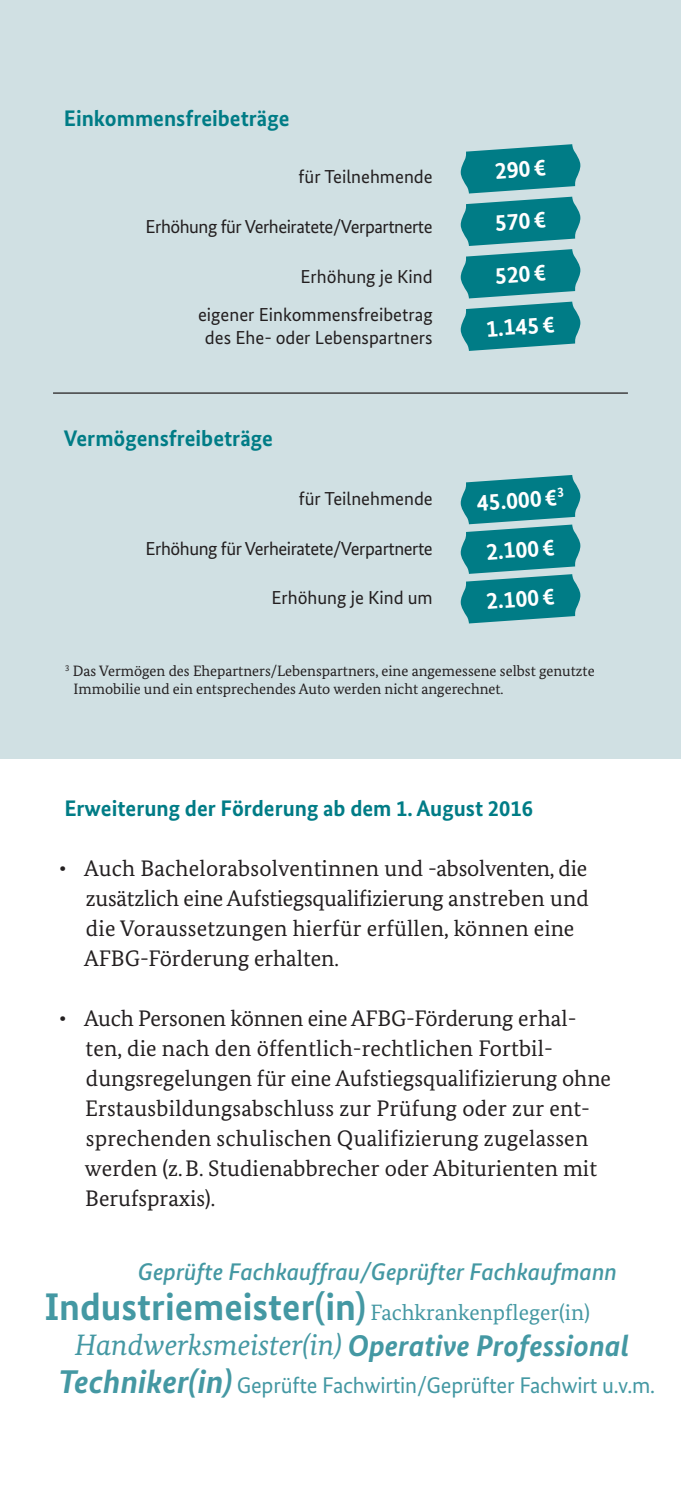
<style>
.page{position:relative;width:681px;height:1489px;background:#fff}
.page>*{position:absolute;margin:0;border:0;box-sizing:border-box;transform-origin:0 0}
.t1{font:italic 700 30px "Bundes Sans";color:#4498a3}
.t2{font:italic 500 24px "Bundes Sans";color:#4498a3}
.t3{font:700 23.75px "Bundes Sans";color:#fff}
.t4{font:22.75px "Bundes Sans";letter-spacing:-.01em;color:#4498a3}
.t5{font:22.5px/30px "Bundes Serif";letter-spacing:.005em;color:#231f20}
.t6{font:700 22.5px "Bundes Sans";color:#007c86}
.t7{font:22.25px "Bundes Serif";color:#4498a3}
.t8{font:18.75px/22.5px "Bundes Sans";color:#231f20;text-align:center}
.t9{font:18.75px "Bundes Sans";letter-spacing:-.025em;color:#231f20}
.t10{font:15px/18px "Bundes Serif";color:#231f20}
.s1{font-family:"Bundes Sans";font-weight:700;font-size:38.5px}
.s2{font-family:"Bundes Serif";font-weight:400;font-size:29.5px}
.s3{font-weight:700;font-style:italic;font-size:32.75px}
</style>
<div class="page">
<div style="left:0;top:0;width:680px;height:759px;background:#d0e0e3"></div>
<hr style="left:53px;top:392px;width:574px;height:1px;background:#231f20">
<svg style="left:460px;top:475px;width:120px;height:148px;background:#2a9098"></svg>
<svg style="left:460px;top:144px;width:120px;height:207px;background:#32949c"></svg>
<h3 class="t6" style="left:64px;top:109px;width:227px">Einkommensfreibeträge</h3>
<p class="t8" style="left:298px;top:167px;width:135px">für Teilnehmende</p>
<p class="t9" style="left:145px;top:220px;width:288px">Erhöhung für Verheiratete/Verpartnerte</p>
<p class="t8" style="left:300px;top:266px;width:134px">Erhöhung je Kind</p>
<p class="t8" style="left:198px;top:305px;width:236px">eigener Einkommensfreibetrag des Ehe- oder Lebenspartners</p>
<h3 class="t6" style="left:64px;top:429px;width:210px">Vermögensfreibeträge</h3>
<p class="t8" style="left:298px;top:488px;width:135px">für Teilnehmende</p>
<p class="t9" style="left:145px;top:541px;width:288px">Erhöhung für Verheiratete/Verpartnerte</p>
<p class="t8" style="left:271px;top:588px;width:163px">Erhöhung je Kind um</p>
<p class="t3" style="left:494px;top:161px;width:53px;rotate:-4deg">290 €</p>
<p class="t3" style="left:494px;top:213px;width:53px;rotate:-4deg">570 €</p>
<p class="t3" style="left:494px;top:266px;width:53px;rotate:-4deg">520 €</p>
<p class="t3" style="left:485px;top:319px;width:70px;rotate:-4deg">1.145 €</p>
<p class="t3" style="left:476px;top:493px;width:89px;rotate:-4deg">45.000 €<sup>3</sup></p>
<p class="t3" style="left:485px;top:541px;width:70px;rotate:-4deg">2.100 €</p>
<p class="t3" style="left:485px;top:591px;width:70px;rotate:-4deg">2.100 €</p>
<p class="t10" style="left:73px;top:663px;width:522px;text-indent:-8px"><sup>3</sup> Das Vermögen des Ehepartners/Lebenspartners, eine angemessene selbst genutzte<br>Immobilie und ein entsprechendes Auto werden nicht angerechnet.</p>
<h3 class="t6" style="left:64px;top:799px;width:470px">Erweiterung der Förderung ab dem 1. August 2016</h3>
<p class="t5" style="left:84px;top:854px;width:506px;text-indent:-25px">∙ Auch Bachelorabsolventinnen und -absolventen, die zusätzlich eine Aufstiegsqualifizierung anstreben und die Voraussetzungen hierfür erfüllen, können eine AFBG-Förderung erhalten.</p>
<p class="t5" style="left:85px;top:1004px;width:527px;text-indent:-26px">∙ Auch Personen können eine AFBG-Förderung erhal&shy;ten, die nach den öffentlich-rechtlichen Fortbil&shy;dungsregelungen für eine Aufstiegsqualifizierung ohne Erstausbildungsabschluss zur Prüfung oder zur ent&shy;sprechenden schulischen Qualifizierung zugelassen werden (z. B. Studienabbrecher oder Abiturienten mit Berufspraxis).</p>
<p class="t2" style="left:138px;top:1257px;width:480px">Geprüfte Fachkauffrau/Geprüfter Fachkaufmann</p>
<p class="t7" style="left:44px;top:1303px;width:546px"><span class="s1">Industriemeister(in)</span> Fachkrankenpfleger(in)</p>
<p class="t1" style="left:75px;top:1332px;width:555px"><span class="s2">Handwerksmeister(in)</span> Operative Professional</p>
<p class="t4" style="left:59px;top:1377px;width:597px"><span class="s3">Techniker(in)</span> Geprüfte Fachwirtin/Geprüfter Fachwirt u.v.m.</p>
</div>
